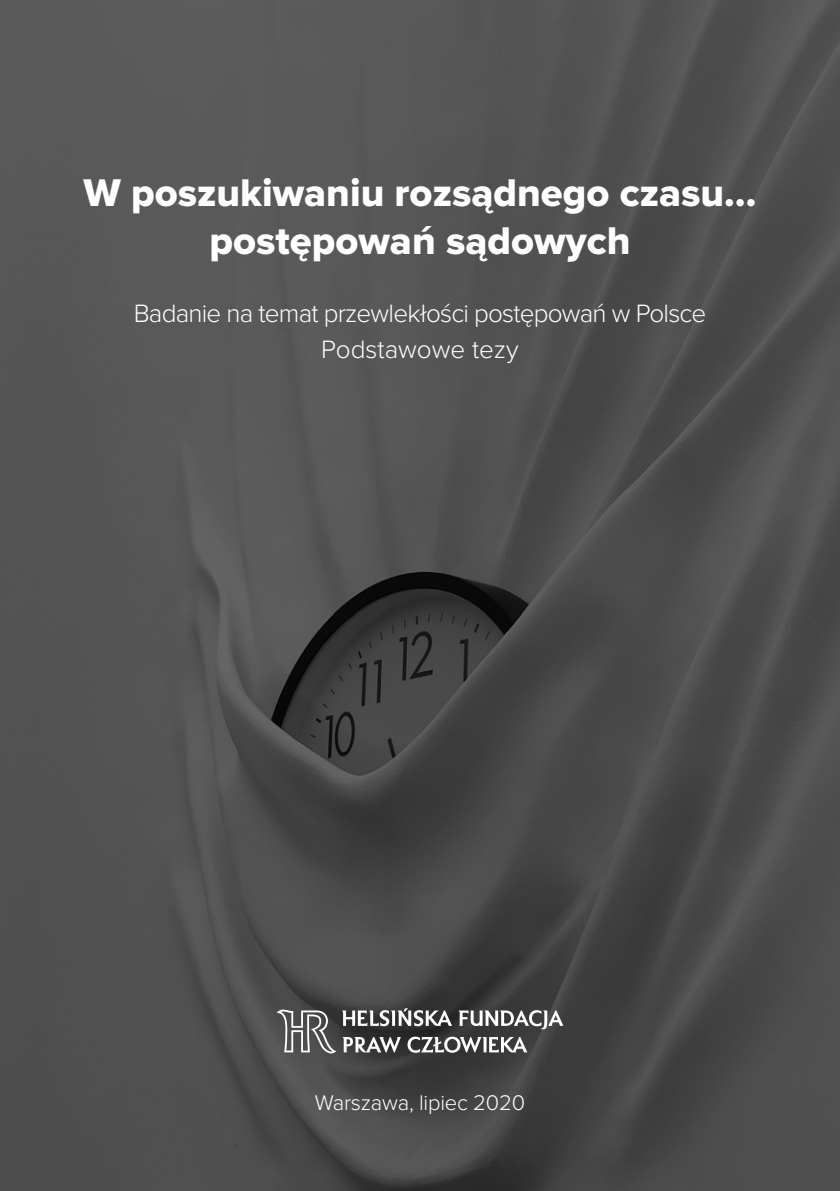
<style>
.page{position:relative;width:840px;height:1191px;background:#fff}
.page>*{position:absolute;margin:0;border:0;box-sizing:border-box;transform-origin:0 0}
.t1{font:40px/48px "Proxima Nova Extrabld";color:#fff;text-align:center}
.t2{font:300 26px/35.6px "Proxima Nova";letter-spacing:-.03em;color:#fff;text-align:center}
.t3{font:300 22px "Proxima Nova";letter-spacing:-.01em;color:#fff}
</style>
<div class="page">
<img style="left:0;top:0;width:839px;height:1191px">
<svg style="left:342px;top:1037px;width:58px;height:15px"></svg>
<svg style="left:407px;top:1036px;width:120px;height:16px"></svg>
<svg style="left:342px;top:1008px;width:110px;height:18px"></svg>
<svg style="left:458px;top:1010px;width:105px;height:19px"></svg>
<svg style="left:276px;top:1009px;width:60px;height:44px"></svg>
<h1 class="t1" style="left:83px;top:170px;width:674px">W poszukiwaniu rozsądnego czasu… postępowań sądowych</h1>
<p class="t2" style="left:134px;top:297px;width:574px">Badanie na temat przewlekłości postępowań w Polsce<br>Podstawowe tezy</p>
<p class="t3" style="left:315px;top:1092px;width:211px">Warszawa, lipiec 2020</p>
</div>
